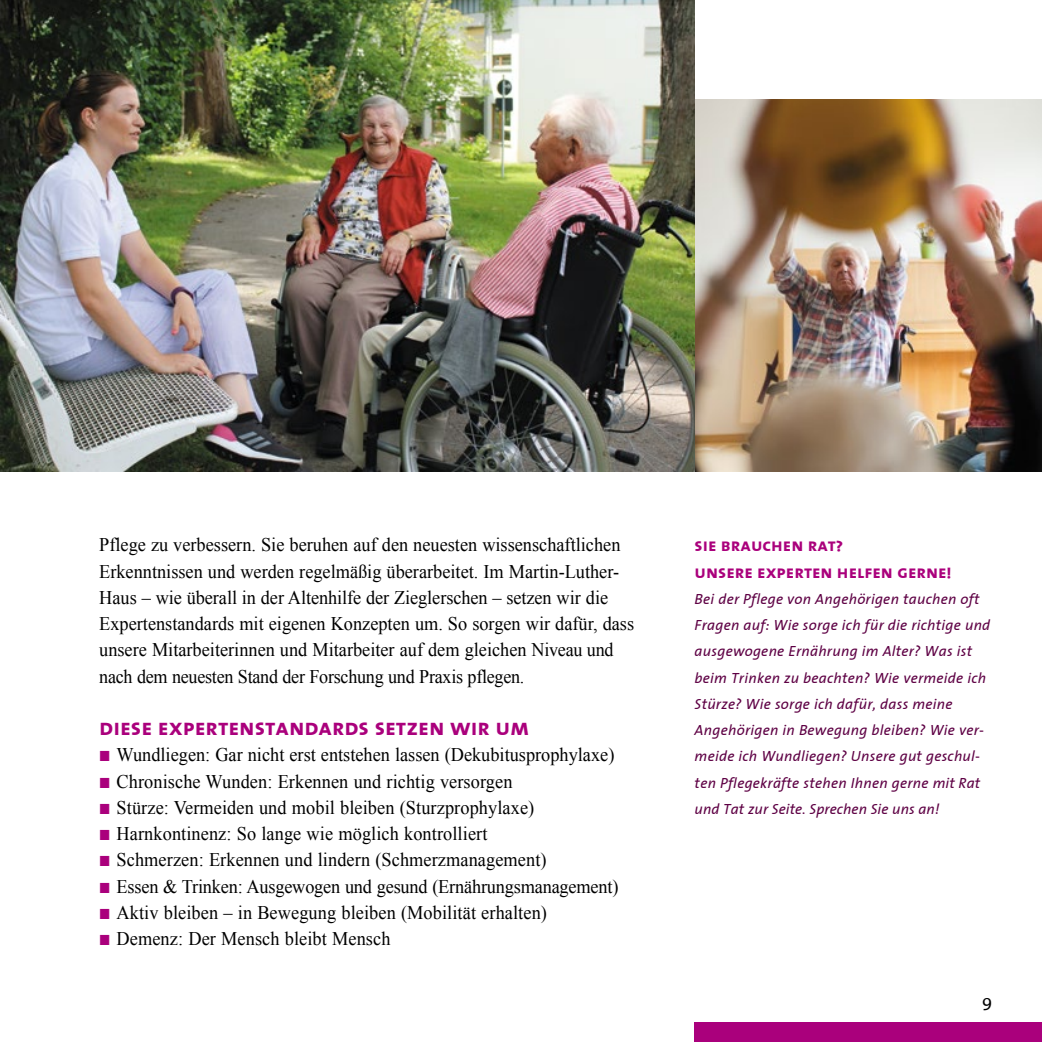
<style>
.page{position:relative;width:1042px;height:1042px;background:#fff}
.page>*{position:absolute;margin:0;border:0;box-sizing:border-box;transform-origin:0 0}
.t1{font:23.62px "The Sans Bold Caps";color:#aa007c}
.t2{font:19.25px/26.2px "Times New Roman";color:#000;scale:.95 1}
.t3{font:18.38px/26.2px "The Sans Bold Caps";color:#aa007c}
.t4{font:17.5px "The Sans";color:#000}
.t5{font:italic 14.88px/26.2px "The Sans";letter-spacing:.015em;color:#5e0044}
</style>
<div class="page">
<div style="left:694px;top:1022px;width:348px;height:20px;background:#aa007c"></div>
<img style="left:694px;top:99px;width:348px;height:372px">
<img style="left:0;top:0;width:694px;height:471px">
<p class="t2" style="left:99px;top:531px;width:564px">Pflege zu verbessern. Sie beruhen auf den neuesten wissenschaftlichen Erkenntnissen und werden regelmäßig überarbeitet. Im Martin-Luther-Haus – wie überall in der Altenhilfe der Zieglerschen – setzen wir die Expertenstandards mit eigenen Konzepten um. So sorgen wir dafür, dass unsere Mitarbeiterinnen und Mitarbeiter auf dem gleichen Niveau und nach dem neuesten Stand der Forschung und Praxis pflegen.</p>
<p class="t1" style="left:99px;top:707px;width:432px">diese expertenstandards setzen wir um</p>
<p class="t2" style="left:117px;top:741px;width:530px">Wundliegen: Gar nicht erst entstehen lassen (Dekubitusprophylaxe)<br>Chronische Wunden: Erkennen und richtig versorgen<br>Stürze: Vermeiden und mobil bleiben (Sturzprophylaxe)<br>Harnkontinenz: So lange wie möglich kontrolliert<br>Schmerzen: Erkennen und lindern (Schmerzmanagement)<br>Essen &amp; Trinken: Ausgewogen und gesund (Ernährungsmanagement)<br>Aktiv bleiben – in Bewegung bleiben (Mobilität erhalten)<br>Demenz: Der Mensch bleibt Mensch</p>
<p class="t3" style="left:694px;top:531px;width:258px">sie brauchen rat?<br>unsere experten helfen gerne!</p>
<p class="t5" style="left:694px;top:585px;width:297px">Bei der Pflege von Angehörigen tauchen oft Fragen auf: Wie sorge ich für die richtige und ausgewogene Ernährung im Alter? Was ist beim Trinken zu beachten? Wie vermeide ich Stürze? Wie sorge ich dafür, dass meine Angehörigen in Bewegung bleiben? Wie ver&shy;meide ich Wundliegen? Unsere gut geschul&shy;ten Pflegekräfte stehen Ihnen gerne mit Rat und Tat zur Seite. Sprechen Sie uns an!</p>
<p class="t4" style="left:982px;top:986px;width:12px">9</p>
</div>
